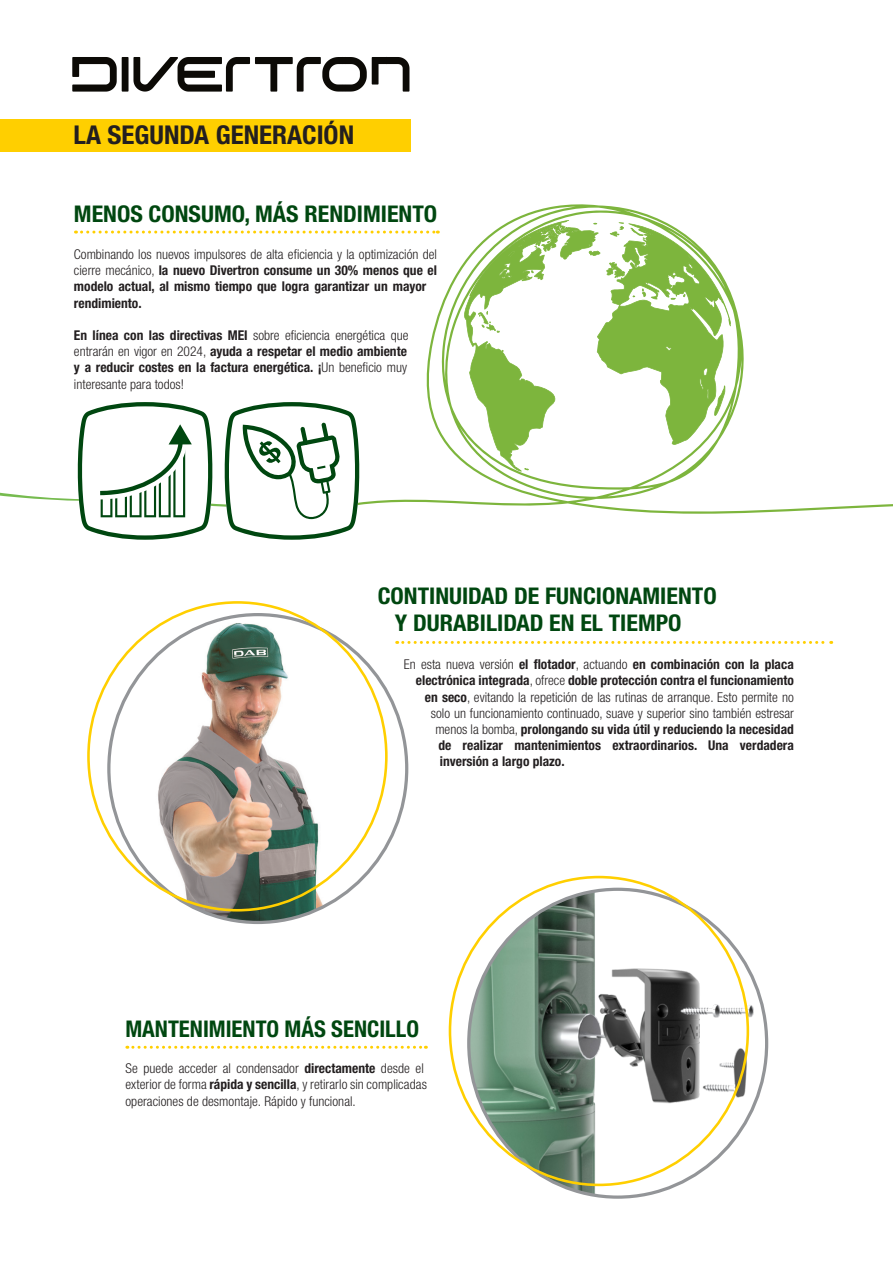
<style>
.page{position:relative;width:893px;height:1263px;background:#fff}
.page>*{position:absolute;margin:0;border:0;box-sizing:border-box;transform-origin:0 0}
.t1{font:700 condensed 25.95px "Helvetica Neue LT";color:#231f20;scale:1.04 1}
.t2{font:700 condensed 23.1px/27px "Helvetica Neue LT";color:#004710;scale:1.04 1}
.t3{font:700 condensed 23.1px "Helvetica Neue LT";color:#004710}
.t4{font:700 condensed 13.5px/16.2px "Helvetica Neue LT";color:#231f20}
.t5{font:300 condensed 13.5px/16.5px "Helvetica Neue LT";color:#231f20}
.s1{font-weight:300}
.s2{font-weight:700}
</style>
<div class="page">
<svg style="left:359px;top:204px;width:534px;height:310px"></svg>
<div style="left:0;top:119px;width:410px;height:33px;background:#ffcf00"></div>
<svg style="left:407px;top:641px;width:425px;height:3px"></svg>
<svg style="left:82px;top:231px;width:356px;height:3px"></svg>
<svg style="left:127px;top:1046px;width:299px;height:3px"></svg>
<img style="left:469px;top:889px;width:298px;height:308px">
<img style="left:109px;top:615px;width:298px;height:307px">
<div style="left:122px;top:57px;width:7px;height:35px;background:#0c0a06"></div>
<svg style="left:72px;top:57px;width:45px;height:35px"></svg>
<svg style="left:133px;top:57px;width:276px;height:35px"></svg>
<svg style="left:0;top:402px;width:360px;height:138px"></svg>
<p class="t1" style="left:74px;top:119px;width:271px">LA SEGUNDA GENERACIÓN</p>
<p class="t2" style="left:74px;top:200px;width:351px">MENOS CONSUMO, MÁS RENDIMIENTO</p>
<p class="t4" style="left:74px;top:246px;width:364px"><span class="s1">Combinando los nuevos impulsores de alta eficiencia y la optimización del cierre mecánico,</span> la nuevo Divertron consume un 30% menos que el modelo actual, al mismo tiempo que logra garantizar un mayor rendimiento.</p>
<p class="t4" style="left:74px;top:327px;width:336px;text-align:justify">En línea con las directivas MEI <span class="s1">sobre eficiencia energética que entrarán en vigor en 2024,</span> ayuda a respetar el medio ambiente y a reducir costes en la factura energética. ¡<span class="s1">Un beneficio muy interesante para todos!</span></p>
<p class="t2" style="left:395px;top:582px;width:311px;text-indent:-17px">CONTINUIDAD DE FUNCIONAMIENTO<br>Y DURABILIDAD EN EL TIEMPO</p>
<p class="t4" style="left:404px;top:656px;width:392px"><span class="s1">En esta nueva versión</span> el flotador<span class="s1">, actuando</span> en combinación con la placa</p>
<p class="t4" style="left:416px;top:672px;width:380px">electrónica integrada<span class="s1">, ofrece</span> doble protección contra el funcionamiento</p>
<p class="t5" style="left:425px;top:688px;width:371px"><span class="s2">en seco</span>, evitando la repetición de las rutinas de arranque. Esto permite no</p>
<p class="t5" style="left:431px;top:705px;width:365px">solo un funcionamiento continuado, suave y superior sino también estresar</p>
<p class="t4" style="left:435px;top:721px;width:360px"><span class="s1">menos la bomba,</span> prolongando su vida útil y reduciendo la necesidad</p>
<p class="t4" style="left:438px;top:737px;width:357px">de realizar mantenimientos extraordinarios. Una verdadera</p>
<p class="t4" style="left:440px;top:753px;width:126px">inversión a largo plazo.</p>
<p class="t3" style="left:125px;top:1015px;width:295px">MANTENIMIENTO MÁS SENCILLO</p>
<p class="t5" style="left:125px;top:1060px;width:303px">Se puede acceder al condensador <span class="s2">directamente</span> desde el exterior de forma <span class="s2">rápida y sencilla</span>, y retirarlo sin complicadas operaciones de desmontaje. Rápido y funcional.</p>
</div>
